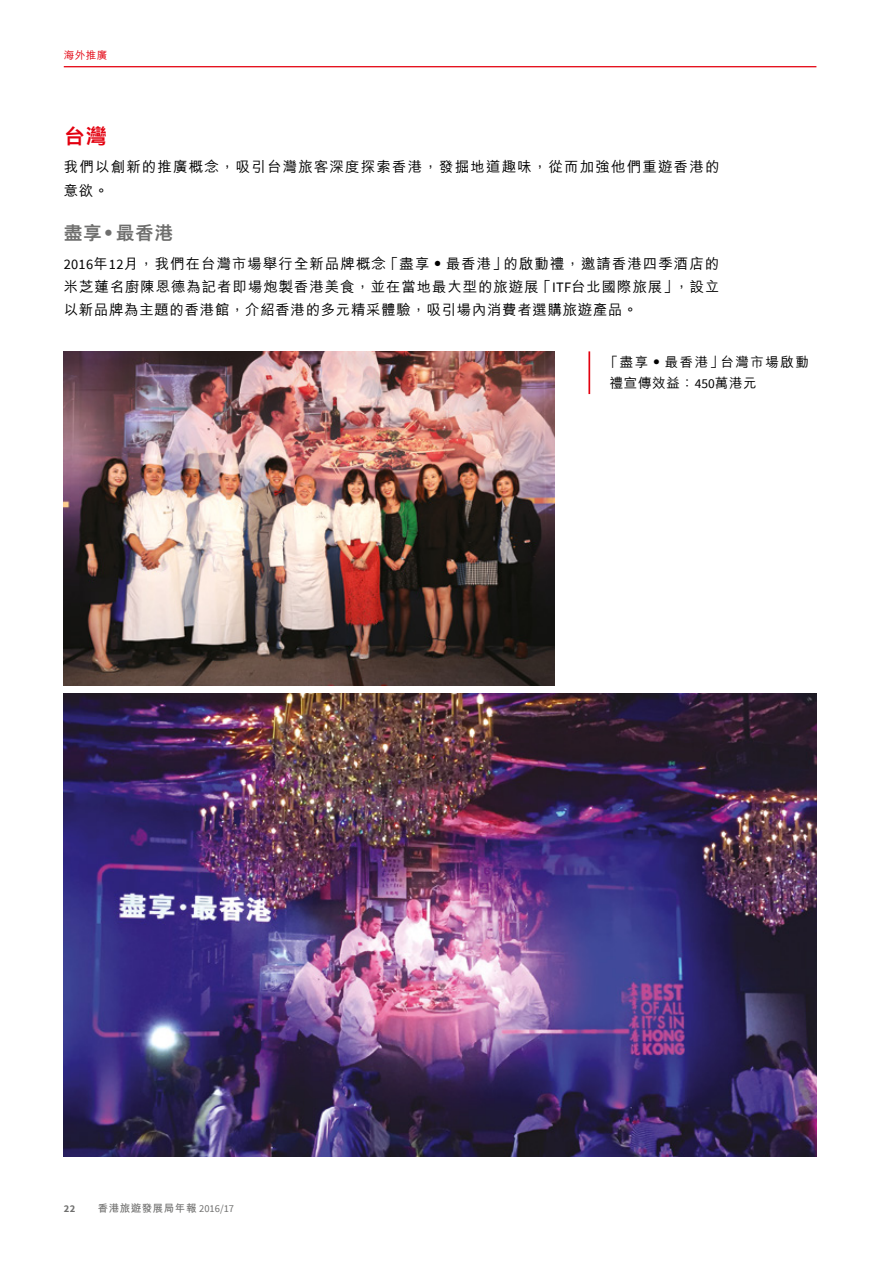
<style>
.page{position:relative;width:893px;height:1263px;background:#fff}
.page>*{position:absolute;margin:0;border:0;box-sizing:border-box;transform-origin:0 0}
.t1{font:800 21px "M Hei HK";color:#e3000f}
.t2{font:800 18.75px "M Hei HK";color:#6f6f6e}
.t3{font:500 14.4px/23.2px "M Hei HK";letter-spacing:.065em;color:#000;text-align:justify}
.t4{font:500 14.4px/23.2px "M Hei HK";letter-spacing:.085em;color:#000}
.t5{font:500 13.5px/20.2px "M Hei HK";letter-spacing:.11em;color:#000}
.t6{font:700 10.5px "M Hei HK";letter-spacing:.05em;color:#6f6f6e}
.t7{font:500 10.5px "M Hei HK";color:#e3000f}
.t8{font:700 10.5px "Source Sans Pro";color:#6f6f6e}
.s1{font-family:"Source Sans Pro";font-weight:400}
</style>
<div class="page">
<hr style="left:588px;top:351px;width:2px;height:43px;background:#e3000f">
<img style="left:64px;top:694px;width:752px;height:463px">
<img style="left:64px;top:351px;width:490px;height:334px">
<hr style="left:64px;top:66px;width:752px;height:1px;background:#e3000f">
<p class="t7" style="left:64px;top:47px;width:45px">海外推廣</p>
<h1 class="t1" style="left:64px;top:125px;width:45px">台灣</h1>
<p class="t4" style="left:64px;top:154px;width:657px">我們以創新的推廣概念，吸引台灣旅客深度探索香港，發掘地道趣味，從而加強他們重遊香港的意欲。</p>
<h2 class="t2" style="left:64px;top:224px;width:111px">盡享‧最香港</h2>
<p class="t3" style="left:64px;top:251px;width:657px"><span class="s1">2016</span>年<span class="s1">12</span>月，我們在台灣市場舉行全新品牌概念「盡享‧最香港」的啟動禮，邀請香港四季酒店的米芝蓮名廚陳恩德為記者即場炮製香港美食，並在當地最大型的旅遊展「<span class="s1">ITF</span>台北國際旅展」，設立以新品牌為主題的香港館，介紹香港的多元精采體驗，吸引場內消費者選購旅遊產品。</p>
<p class="t5" style="left:610px;top:351px;width:201px;text-indent:-5px">「盡享• 最香港」台灣市場啟動禮宣傳效益：<span class="s1">450</span>萬港元</p>
<p class="t8" style="left:64px;top:1201px;width:13px">22</p>
<p class="t6" style="left:98px;top:1201px;width:138px">香港旅遊發展局年報 <span class="s1">2016/17</span></p>
</div>
